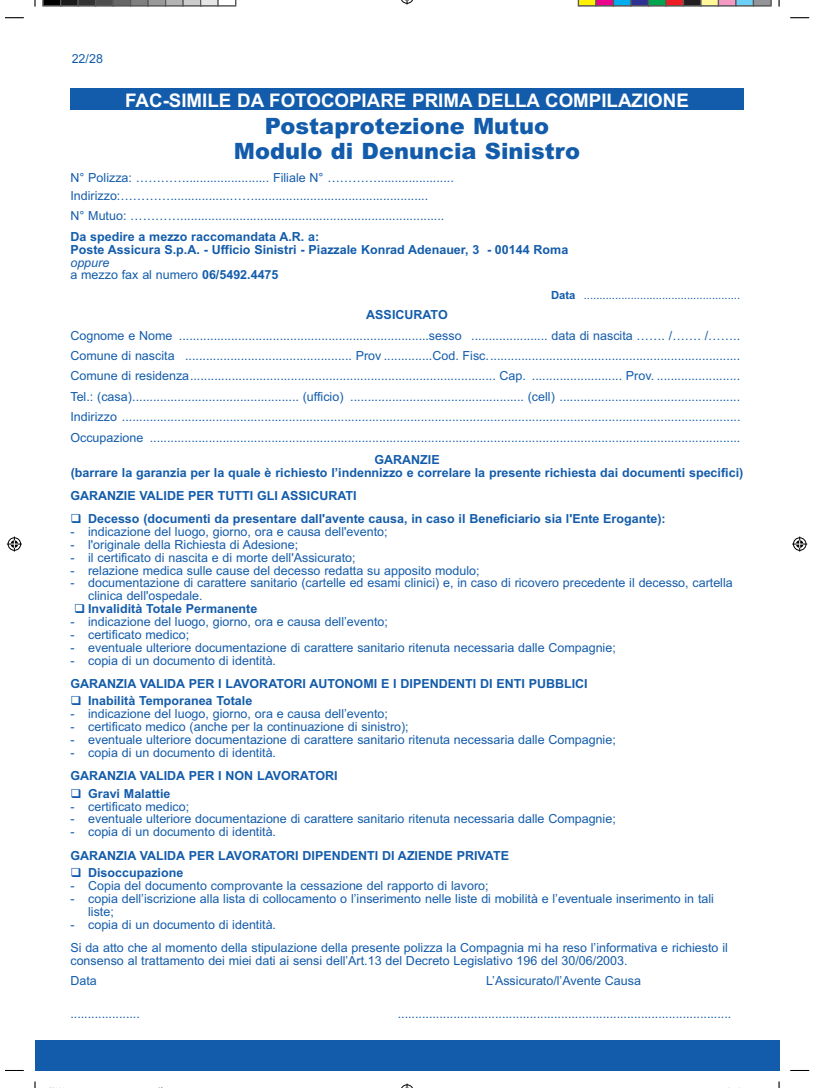
<style>
.page{position:relative;width:815px;height:1088px;background:#fff}
.page>*{position:absolute;margin:0;border:0;box-sizing:border-box;transform-origin:0 0}
.t1{font:900 22.5px/25px "Arial";color:#135cab;text-align:center}
.t2{font:700 18.75px "Arial";color:#fff}
.t3{font:12.5px/20.4px "Arial";color:#135cab}
.t4{font:700 12.5px/12.9px "Arial";color:#135cab}
.t5{font:11.25px "Arial";color:#135cab}
.s1{font-style:italic}
.s2{font-weight:700}
</style>
<div class="page">
<div style="left:35px;top:1040px;width:744px;height:30px;background:#135cab"></div>
<div style="left:70px;top:89px;width:674px;height:21px;background:#135cab"></div>
<svg style="left:401px;top:0;width:12px;height:5px"></svg>
<svg style="left:401px;top:1083px;width:12px;height:5px"></svg>
<svg style="left:7px;top:536px;width:15px;height:15px"></svg>
<svg style="left:792px;top:536px;width:15px;height:15px"></svg>
<svg style="left:5px;top:17px;width:19px;height:1px"></svg>
<svg style="left:790px;top:17px;width:19px;height:1px"></svg>
<svg style="left:5px;top:1070px;width:19px;height:1px"></svg>
<svg style="left:790px;top:1070px;width:19px;height:1px"></svg>
<svg style="left:34px;top:0;width:2px;height:6px"></svg>
<svg style="left:34px;top:1081px;width:2px;height:7px"></svg>
<svg style="left:778px;top:0;width:2px;height:6px"></svg>
<svg style="left:778px;top:1081px;width:2px;height:7px"></svg>
<svg style="left:42px;top:0;width:194px;height:6px"></svg>
<svg style="left:578px;top:0;width:194px;height:6px"></svg>
<p class="t3" style="left:72px;top:49px;width:33px">22/28</p>
<h2 class="t2" style="left:125px;top:89px;width:565px">FAC-SIMILE DA FOTOCOPIARE PRIMA DELLA COMPILAZIONE</h2>
<h1 class="t1" style="left:234px;top:114px;width:348px">Postaprotezione Mutuo<br>Modulo di Denuncia Sinistro</h1>
<p class="t3" style="left:70px;top:168px;width:385px;line-height:18.2px">N° Polizza: …………........................ Filiale N° …………......................<br>Indirizzo:………….................……..................................................</p>
<p class="t3" style="left:70px;top:206px;width:375px">N° Mutuo: …………............................................................................</p>
<p class="t4" style="left:70px;top:230px;width:499px">Da spedire a mezzo raccomandata A.R. a:<br>Poste Assicura S.p.A. - Ufficio Sinistri - Piazzale Konrad Adenauer, 3 - 00144 Roma</p>
<p class="t3" style="left:70px;top:256px;width:210px;line-height:12.9px"><span class="s1">oppure<br></span>a mezzo fax al numero <span class="s2">06/5492.4475</span></p>
<p class="t5" style="left:551px;top:289px;width:191px"><span class="s2">Data</span> ..................................................</p>
<p class="t4" style="left:366px;top:308px;width:83px">ASSICURATO</p>
<p class="t3" style="left:70px;top:325px;width:672px;text-align:justify">Cognome e Nome ........................................................................sesso ...................... data di nascita ……. /……. /……..<br>Comune di nascita ................................................ Prov ..............Cod. Fisc.........................................................................<br>Comune di residenza........................................................................................ Cap. .......................... Prov. ........................<br>Tel.: (casa)................................................ (ufficio) .................................................. (cell) ....................................................<br>Indirizzo ..................................................................................................................................................................................<br>Occupazione ..........................................................................................................................................................................</p>
<p class="t4" style="left:71px;top:453px;width:674px;text-align:center">GARANZIE<br>(barrare la garanzia per la quale è richiesto l’indennizzo e correlare la presente richiesta dai documenti specifici)</p>
<p class="t4" style="left:70px;top:489px;width:288px">GARANZIE VALIDE PER TUTTI GLI ASSICURATI</p>
<p class="t4" style="left:70px;top:512px;width:597px">❑ Decesso (documenti da presentare dall'avente causa, in caso il Beneficiario sia l'Ente Erogante):</p>
<p class="t3" style="left:70px;top:521px;width:319px">- indicazione del luogo, giorno, ora e causa dell'evento;</p>
<p class="t3" style="left:70px;top:534px;width:229px">- l'originale della Richiesta di Adesione;</p>
<p class="t3" style="left:70px;top:547px;width:287px">- il certificato di nascita e di morte dell'Assicurato;</p>
<p class="t3" style="left:70px;top:560px;width:411px">- relazione medica sulle cause del decesso redatta su apposito modulo;</p>
<p class="t3" style="left:88px;top:576px;width:646px;line-height:12.9px;text-indent:-18px">- documentazione di carattere sanitario (cartelle ed esami clinici) e, in caso di ricovero precedente il decesso, cartella clinica dell'ospedale.</p>
<p class="t4" style="left:74px;top:602px;width:185px">❑ Invalidità Totale Permanente</p>
<p class="t3" style="left:70px;top:611px;width:319px">- indicazione del luogo, giorno, ora e causa dell’evento;</p>
<p class="t3" style="left:70px;top:624px;width:120px">- certificato medico;</p>
<p class="t3" style="left:70px;top:637px;width:547px">- eventuale ulteriore documentazione di carattere sanitario ritenuta necessaria dalle Compagnie;</p>
<p class="t3" style="left:70px;top:650px;width:207px">- copia di un documento di identità.</p>
<p class="t4" style="left:70px;top:677px;width:519px">GARANZIA VALIDA PER I LAVORATORI AUTONOMI E I DIPENDENTI DI ENTI PUBBLICI</p>
<p class="t4" style="left:70px;top:694px;width:183px">❑ Inabilità Temporanea Totale</p>
<p class="t3" style="left:70px;top:704px;width:319px">- indicazione del luogo, giorno, ora e causa dell’evento;</p>
<p class="t3" style="left:70px;top:716px;width:340px">- certificato medico (anche per la continuazione di sinistro);</p>
<p class="t3" style="left:70px;top:729px;width:547px">- eventuale ulteriore documentazione di carattere sanitario ritenuta necessaria dalle Compagnie;</p>
<p class="t3" style="left:70px;top:742px;width:207px">- copia di un documento di identità.</p>
<p class="t4" style="left:70px;top:769px;width:269px">GARANZIA VALIDA PER I NON LAVORATORI</p>
<p class="t4" style="left:70px;top:787px;width:102px">❑ Gravi Malattie</p>
<p class="t3" style="left:70px;top:796px;width:120px">- certificato medico;</p>
<p class="t3" style="left:70px;top:809px;width:547px">- eventuale ulteriore documentazione di carattere sanitario ritenuta necessaria dalle Compagnie;</p>
<p class="t3" style="left:70px;top:821px;width:207px">- copia di un documento di identità.</p>
<p class="t4" style="left:70px;top:848px;width:440px">GARANZIA VALIDA PER LAVORATORI DIPENDENTI DI AZIENDE PRIVATE</p>
<p class="t4" style="left:70px;top:866px;width:114px">❑ Disoccupazione</p>
<p class="t3" style="left:70px;top:875px;width:420px">- Copia del documento comprovante la cessazione del rapporto di lavoro;</p>
<p class="t3" style="left:88px;top:892px;width:627px;line-height:12.9px;text-indent:-18px">- copia dell’iscrizione alla lista di collocamento o l’inserimento nelle liste di mobilità e l’eventuale inserimento in tali liste;</p>
<p class="t3" style="left:70px;top:912px;width:659px;line-height:23.2px">- copia di un documento di identità.<br>Si da atto che al momento della stipulazione della presente polizza la Compagnia mi ha reso l’informativa e richiesto il</p>
<p class="t3" style="left:70px;top:950px;width:559px;line-height:20px">consenso al trattamento dei miei dati ai sensi dell’Art.13 del Decreto Legislativo 196 del 30/06/2003.<br>Data</p>
<p class="t3" style="left:486px;top:970px;width:157px">L’Assicurato/l’Avente Causa</p>
<p class="t3" style="left:70px;top:1003px;width:71px">....................</p>
<p class="t3" style="left:398px;top:1003px;width:335px">................................................................................................</p>
</div>
